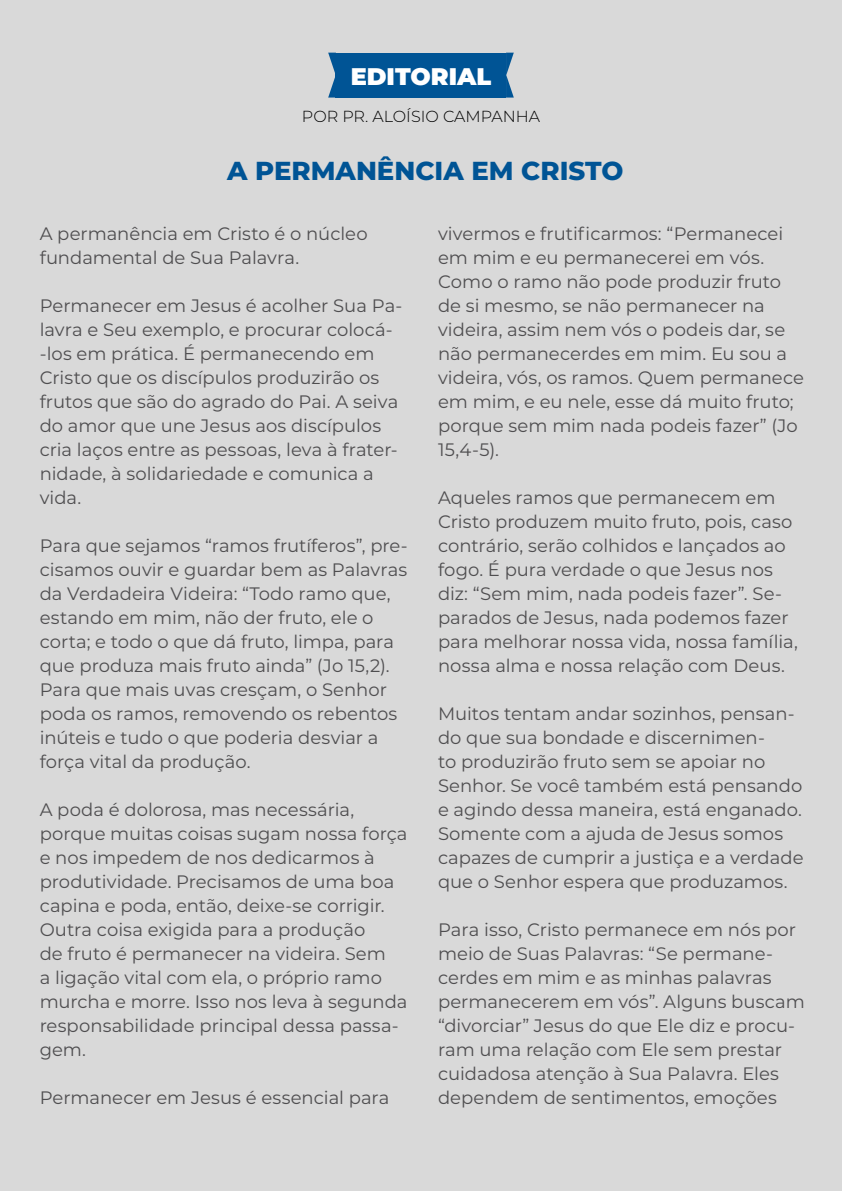
<style>
.page{position:relative;width:842px;height:1191px;background:#d9d9d9}
.page>*{position:absolute;margin:0;border:0;box-sizing:border-box;transform-origin:0 0}
.t_Editorial{font:800 26px "Montserrat";color:#005495}
.cx_editorial{font:900 24px "Montserrat";color:#fff}
.Texto{font:18px/24px "Montserrat";color:#4f4e50}
.t1{font:300 16px "Montserrat";color:#000}
</style>
<div class="page">
<div style="left:336px;top:53px;width:170px;height:45px;background:#005495"></div>
<svg style="left:328px;top:53px;width:8px;height:45px"></svg>
<svg style="left:506px;top:53px;width:8px;height:45px"></svg>
<p class="cx_editorial" style="left:351px;top:58px;width:142px">EDITORIAL</p>
<p class="t1" style="left:302px;top:105px;width:240px">POR PR. ALOÍSIO CAMPANHA</p>
<p class="t_Editorial" style="left:227px;top:152px;width:398px">A PERMANÊNCIA EM CRISTO</p>
<p class="Texto" style="left:40px;top:221px;width:329px">A permanência em Cristo é o núcleo fundamental de Sua Palavra.</p>
<p class="Texto" style="left:40px;top:293px;width:364px">Permanecer em Jesus é acolher Sua Pa&shy;lavra e Seu exemplo, e procurar colocá--los em prática. É permanecendo em Cristo que os discípulos produzirão os frutos que são do agrado do Pai. A seiva do amor que une Jesus aos discípulos cria laços entre as pessoas, leva à frater&shy;nidade, à solidariedade e comunica a vida.</p>
<p class="Texto" style="left:40px;top:533px;width:370px">Para que sejamos “ramos frutíferos”, pre&shy;cisamos ouvir e guardar bem as Palavras da Verdadeira Videira: “Todo ramo que, estando em mim, não der fruto, ele o corta; e todo o que dá fruto, limpa, para que produza mais fruto ainda” (Jo 15,2).<br>Para que mais uvas cresçam, o Senhor poda os ramos, removendo os rebentos inúteis e tudo o que poderia desviar a força vital da produção.</p>
<p class="Texto" style="left:40px;top:797px;width:369px">A poda é dolorosa, mas necessária, porque muitas coisas sugam nossa força e nos impedem de nos dedicarmos à produtividade. Precisamos de uma boa capina e poda, então, deixe-se corrigir.<br>Outra coisa exigida para a produção<br>de fruto é permanecer na videira. Sem<br>a ligação vital com ela, o próprio ramo murcha e morre. Isso nos leva à segunda responsabilidade principal dessa passa&shy;gem.</p>
<p class="Texto" style="left:40px;top:1085px;width:351px">Permanecer em Jesus é essencial para</p>
<p class="Texto" style="left:438px;top:221px;width:368px">vivermos e frutificarmos: “Permanecei em mim e eu permanecerei em vós.<br>Como o ramo não pode produzir fruto de si mesmo, se não permanecer na videira, assim nem vós o podeis dar, se não permanecerdes em mim. Eu sou a videira, vós, os ramos. Quem permanece em mim, e eu nele, esse dá muito fruto; porque sem mim nada podeis fazer” (Jo<br>15,4-5).</p>
<p class="Texto" style="left:438px;top:485px;width:361px">Aqueles ramos que permanecem em Cristo produzem muito fruto, pois, caso contrário, serão colhidos e lançados ao fogo. É pura verdade o que Jesus nos diz: “Sem mim, nada podeis fazer”. Se&shy;parados de Jesus, nada podemos fazer para melhorar nossa vida, nossa família, nossa alma e nossa relação com Deus.</p>
<p class="Texto" style="left:438px;top:701px;width:367px">Muitos tentam andar sozinhos, pensan&shy;do que sua bondade e discernimen-<br>to produzirão fruto sem se apoiar no Senhor. Se você também está pensando e agindo dessa maneira, está enganado.<br>Somente com a ajuda de Jesus somos capazes de cumprir a justiça e a verdade que o Senhor espera que produzamos.</p>
<p class="Texto" style="left:438px;top:917px;width:368px">Para isso, Cristo permanece em nós por meio de Suas Palavras: “Se permane&shy;cerdes em mim e as minhas palavras permanecerem em vós”. Alguns buscam “divorciar” Jesus do que Ele diz e procu&shy;ram uma relação com Ele sem prestar cuidadosa atenção à Sua Palavra. Eles dependem de sentimentos, emoções</p>
</div>
